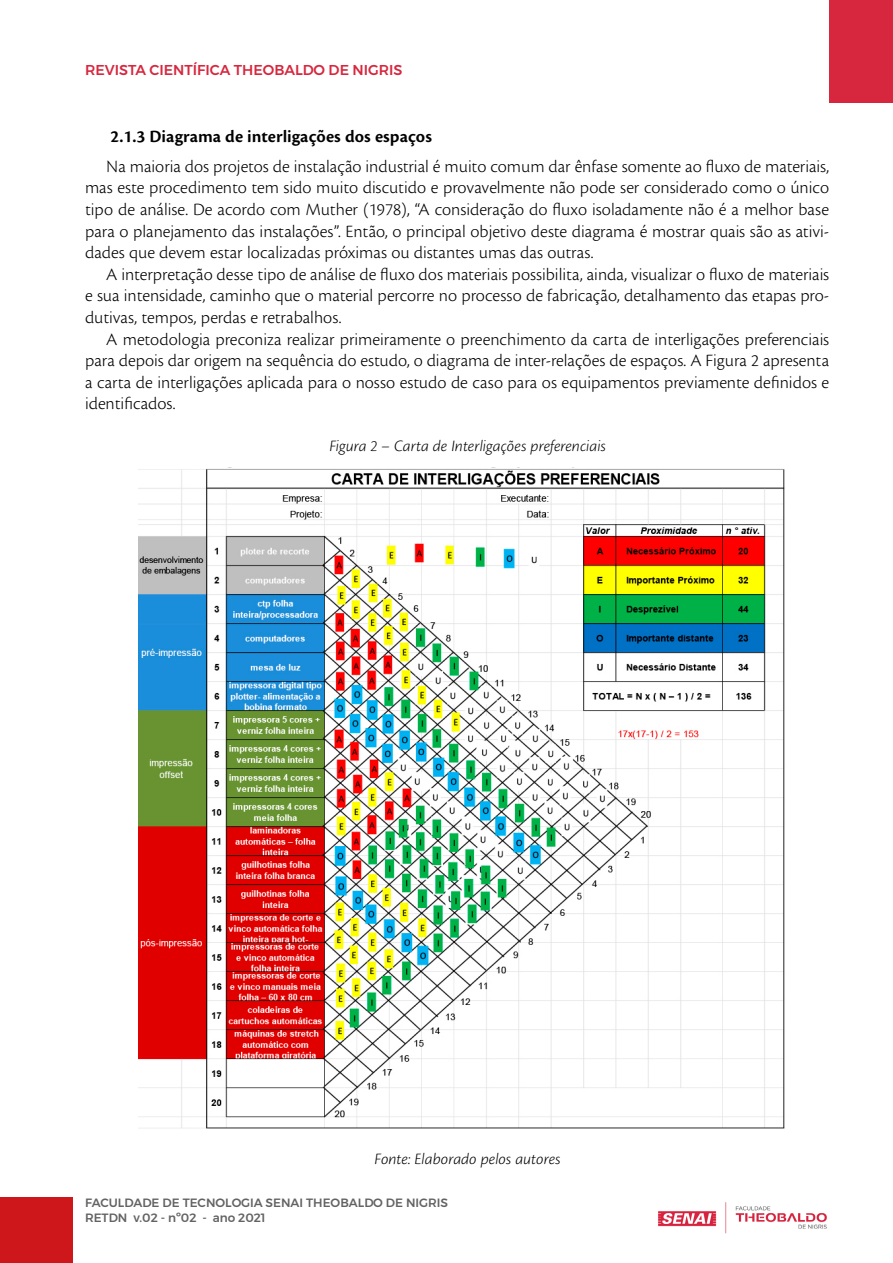
<style>
.page{position:relative;width:893px;height:1263px;background:#fff}
.page>*{position:absolute;margin:0;border:0;box-sizing:border-box;transform-origin:0 0}
.t1{font:18px/21.6px "Cronos Pro Lt Capt";color:#000;text-align:justify}
.t2{font:18px "Cronos Pro Semibold Capt";letter-spacing:.005em;color:#000}
.t3{font:16.5px "Cronos Pro Lt Capt It";letter-spacing:-.005em;color:#000}
.t4{font:500 14.25px "Montserrat";color:#d7273e}
.t5{font:500 12px/14.4px "Montserrat";color:#646363}
</style>
<div class="page">
<div style="left:0;top:1198px;width:72px;height:65px;background:#cd171a"></div>
<div style="left:829px;top:0;width:64px;height:102px;background:#d7273e"></div>
<img style="left:658px;top:1202px;width:169px;height:32px">
<img style="left:138px;top:469px;width:647px;height:660px">
<p class="t4" style="left:85px;top:58px;width:319px">REVISTA CIENTÍFICA THEOBALDO DE NIGRIS</p>
<p class="t2" style="left:111px;top:126px;width:323px">2.1.3 Diagrama de interligações dos espaços</p>
<p class="t1" style="left:85px;top:155px;width:746px;text-indent:21px">Na maioria dos projetos de instalação industrial é muito comum dar ênfase somente ao fluxo de materiais, mas este procedimento tem sido muito discutido e provavelmente não pode ser considerado como o único tipo de análise. De acordo com Muther (1978), “A consideração do fluxo isoladamente não é a melhor base para o planejamento das instalações”. Então, o principal objetivo deste diagrama é mostrar quais são as ativi&shy;dades que devem estar localizadas próximas ou distantes umas das outras.</p>
<p class="t1" style="left:85px;top:263px;width:746px;text-indent:21px">A interpretação desse tipo de análise de fluxo dos materiais possibilita, ainda, visualizar o fluxo de materiais e sua intensidade, caminho que o material percorre no processo de fabricação, detalhamento das etapas pro&shy;dutivas, tempos, perdas e retrabalhos.</p>
<p class="t1" style="left:85px;top:328px;width:746px;text-indent:21px">A metodologia preconiza realizar primeiramente o preenchimento da carta de interligações preferenciais para depois dar origem na sequência do estudo, o diagrama de inter-relações de espaços. A Figura 2 apresenta a carta de interligações aplicada para o nosso estudo de caso para os equipamentos previamente definidos e identificados.</p>
<p class="t3" style="left:329px;top:436px;width:278px">Figura 2 – Carta de Interligações preferenciais</p>
<p class="t3" style="left:375px;top:1149px;width:188px">Fonte: Elaborado pelos autores</p>
<p class="t5" style="left:85px;top:1196px;width:365px">FACULDADE DE TECNOLOGIA SENAI THEOBALDO DE NIGRIS<br>RETDN v.02 - nº02 - ano 2021</p>
</div>
